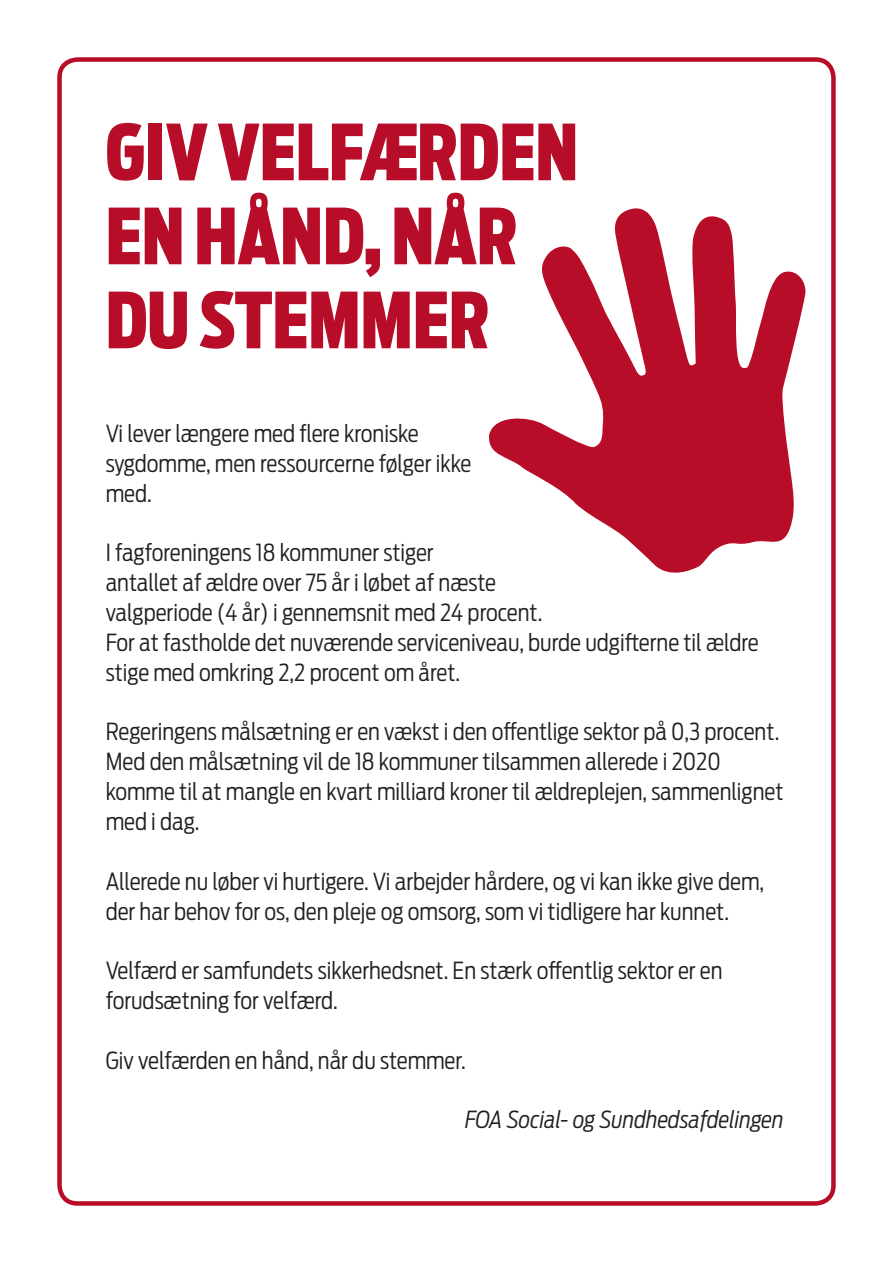
<style>
.page{position:relative;width:893px;height:1263px;background:#fff}
.page>*{position:absolute;margin:0;border:0;box-sizing:border-box;transform-origin:0 0}
.Rubrik{font:900 extra-condensed 76.5px/84px "Antenna";color:#b80d28}
.t1{font:300 23.4px/29.8px "Antenna Condensed";color:#231f20}
.t2{font:italic 300 23.4px "Antenna Condensed";color:#231f20}
</style>
<div class="page">
<div style="left:57px;top:57px;width:779px;height:1149px;border:4px solid #b80d28;border-radius:18px"></div>
<svg style="left:489px;top:208px;width:316px;height:365px;fill:#b80d28"></svg>
<p class="Rubrik" style="left:106px;top:113px;width:474px">GIV VELFÆRDEN<br>EN HÅND, NÅR<br>DU STEMMER</p>
<p class="t1" style="left:106px;top:418px;width:367px">Vi lever længere med flere kroniske sygdomme, men ressourcerne følger ikke med.</p>
<p class="t1" style="left:106px;top:537px;width:654px">I fagforeningens 18 kommuner stiger<br>antallet af ældre over 75 år i løbet af næste<br>valgperiode (4 år) i gennemsnit med 24 procent.<br>For at fastholde det nuværende serviceniveau, burde udgifterne til ældre stige med omkring 2,2 procent om året.</p>
<p class="t1" style="left:106px;top:716px;width:679px">Regeringens målsætning er en vækst i den offentlige sektor på 0,3 procent.<br>Med den målsætning vil de 18 kommuner tilsammen allerede i 2020 komme til at mangle en kvart milliard kroner til ældreplejen, sammenlignet med i dag.</p>
<p class="t1" style="left:106px;top:866px;width:660px">Allerede nu løber vi hurtigere. Vi arbejder hårdere, og vi kan ikke give dem, der har behov for os, den pleje og omsorg, som vi tidligere har kunnet.</p>
<p class="t1" style="left:106px;top:955px;width:618px">Velfærd er samfundets sikkerhedsnet. En stærk offentlig sektor er en forudsætning for velfærd.</p>
<p class="t1" style="left:106px;top:1045px;width:362px">Giv velfærden en hånd, når du stemmer.</p>
<p class="t2" style="left:465px;top:1105px;width:320px">FOA Social- og Sundhedsafdelingen</p>
</div>
